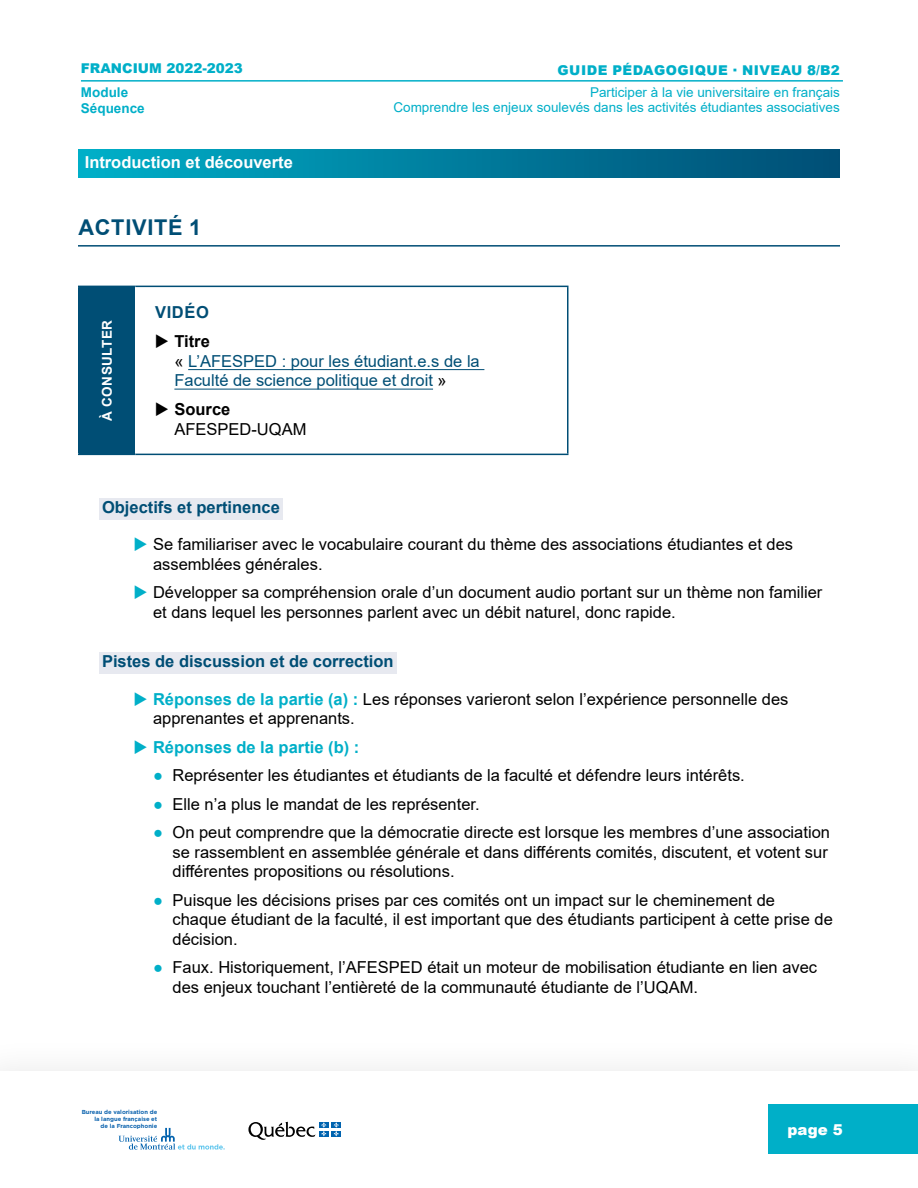
<style>
.page{position:relative;width:918px;height:1188px;background:#fff}
.page>*{position:absolute;margin:0;border:0;box-sizing:border-box;transform-origin:0 0}
.t1{font:700 21.75px "Arial";letter-spacing:.035em;color:#004e75}
.t2{font:16.5px/19.5px "Arial";color:#000}
.t3{font:16.5px/19.5px "Arial";color:#004e75}
.t4{font:700 16.5px "Arial";color:#004e75}
.t5{font:700 16.5px "Arial";color:#fff}
.t6{font:700 16.5px "Arial";color:#00afc8}
.t7{font:900 15px "Arial";color:#fff}
.t8{font:13.5px "Arial";color:#00afc8}
.t9{font:900 13.5px "Arial";letter-spacing:.035em;color:#00afc8}
.t10{font:900 13.5px "Arial";letter-spacing:.015em;color:#00afc8}
.t11{font:700 13.5px "Arial";color:#00afc8}
.t12{font:700 13.5px "Arial";letter-spacing:.035em;color:#fff}
.t13{font:700 5.85px/6.8px "Gotham";color:#0f65af;text-align:right}
.s1{color:#000}
.s2{font-weight:700;color:#000}
.s3{font-weight:700}
.s4{color:#00afc8}
.s5{font-weight:700;color:#00afc8}
</style>
<div class="page">
<div style="left:768px;top:1105px;width:150px;height:49px;background:#00afc8"></div>
<hr style="left:81px;top:80px;width:228px;height:2px;background:#00afc8">
<hr style="left:309px;top:80px;width:534px;height:2px;background:#00afc8">
<div style="left:78px;top:150px;width:762px;height:27px;background:linear-gradient(to right,#00aec8,#004c74)"></div>
<hr style="left:78px;top:245px;width:762px;height:2px;background:#004e75">
<div style="left:99px;top:498px;width:184px;height:21px;background:#e7e9f0"></div>
<div style="left:99px;top:652px;width:298px;height:22px;background:#e7e9f0"></div>
<div style="left:79px;top:286px;width:56px;height:168px;background:#004e75"></div>
<hr style="left:78px;top:286px;width:57px;height:1px;background:#004e75">
<hr style="left:78px;top:287px;width:2px;height:167px;background:#004e75">
<hr style="left:135px;top:286px;width:434px;height:1px;background:#004e75">
<hr style="left:567px;top:287px;width:1px;height:167px;background:#004e75">
<hr style="left:78px;top:454px;width:57px;height:1px;background:#004e75">
<hr style="left:135px;top:454px;width:434px;height:1px;background:#004e75">
<hr style="left:188px;top:369px;width:296px;height:1px;background:#004e75">
<hr style="left:174px;top:389px;width:259px;height:1px;background:#004e75">
<div style="left:319px;top:1122px;width:10px;height:6px;background:#0063af"></div>
<div style="left:331px;top:1122px;width:10px;height:6px;background:#0063af"></div>
<div style="left:319px;top:1131px;width:10px;height:6px;background:#0063af"></div>
<svg style="left:248px;top:1122px;width:78px;height:18px"></svg>
<div style="left:331px;top:1131px;width:10px;height:6px;background:#0063af"></div>
<svg style="left:334px;top:1122px;width:5px;height:14px"></svg>
<svg style="left:119px;top:1128px;width:106px;height:22px"></svg>
<p class="t10" style="left:81px;top:59px;width:164px">FRANCIUM 2022-2023</p>
<p class="t9" style="left:558px;top:60px;width:284px">GUIDE PÉDAGOGIQUE · NIVEAU 8/B2</p>
<p class="t11" style="left:81px;top:82px;width:49px">Module</p>
<p class="t8" style="left:590px;top:83px;width:251px">Participer à la vie universitaire en français</p>
<p class="t11" style="left:81px;top:99px;width:65px">Séquence</p>
<p class="t8" style="left:393px;top:98px;width:448px">Comprendre les enjeux soulevés dans les activités étudiantes associatives</p>
<p class="t5" style="left:85px;top:150px;width:210px">Introduction et découverte</p>
<h1 class="t1" style="left:78px;top:212px;width:124px">ACTIVITÉ 1</h1>
<p class="t12" style="left:98px;top:421px;width:102px;rotate:-90deg">À CONSULTER</p>
<p class="t4" style="left:155px;top:300px;width:55px">VIDÉO</p>
<p class="t3" style="left:174px;top:331px;width:307px;text-indent:-20px"><span class="s1">◆</span> <span class="s2">Titre<br></span><span class="s1">«</span> L’AFESPED : pour les étudiant.e.s de la<br>Faculté de science politique et droit <span class="s1">»</span></p>
<p class="t2" style="left:174px;top:400px;width:134px;text-indent:-20px">◆ <span class="s3">Source<br></span>AFESPED-UQAM</p>
<p class="t4" style="left:102px;top:495px;width:179px">Objectifs et pertinence</p>
<p class="t2" style="left:153px;top:535px;width:642px;text-indent:-20px"><span class="s4">◆</span> Se familiariser avec le vocabulaire courant du thème des associations étudiantes et des assemblées générales.</p>
<p class="t2" style="left:153px;top:583px;width:671px;text-indent:-20px"><span class="s4">◆</span> Développer sa compréhension orale d’un document audio portant sur un thème non familier et dans lequel les personnes parlent avec un débit naturel, donc rapide.</p>
<p class="t4" style="left:102px;top:650px;width:293px">Pistes de discussion et de correction</p>
<p class="t2" style="left:153px;top:689px;width:637px;text-indent:-20px"><span class="s4">◆</span> <span class="s5">Réponses de la partie (a) :</span> Les réponses varieront selon l’expérience personnelle des apprenantes et apprenants.</p>
<p class="t6" style="left:134px;top:735px;width:227px">◆ Réponses de la partie (b) :</p>
<p class="t2" style="left:153px;top:766px;width:593px"><span class="s4">●</span> Représenter les étudiantes et étudiants de la faculté et défendre leurs intérêts.</p>
<p class="t2" style="left:153px;top:794px;width:328px"><span class="s4">●</span> Elle n’a plus le mandat de les représenter.</p>
<p class="t2" style="left:173px;top:823px;width:659px;text-indent:-20px"><span class="s4">●</span> On peut comprendre que la démocratie directe est lorsque les membres d’une association se rassemblent en assemblée générale et dans différents comités, discutent, et votent sur différentes propositions ou résolutions.</p>
<p class="t2" style="left:173px;top:890px;width:662px;text-indent:-20px"><span class="s4">●</span> Puisque les décisions prises par ces comités ont un impact sur le cheminement de chaque étudiant de la faculté, il est important que des étudiants participent à cette prise de décision.</p>
<p class="t2" style="left:173px;top:958px;width:646px;text-indent:-20px"><span class="s4">●</span> Faux. Historiquement, l’AFESPED était un moteur de mobilisation étudiante en lien avec des enjeux touchant l’entièreté de la communauté étudiante de l’UQAM.</p>
<p class="t13" style="left:82px;top:1109px;width:77px">Bureau de valorisation de la langue française et<br>de la Francophonie</p>
<p class="t7" style="left:788px;top:1119px;width:57px">page 5</p>
</div>
